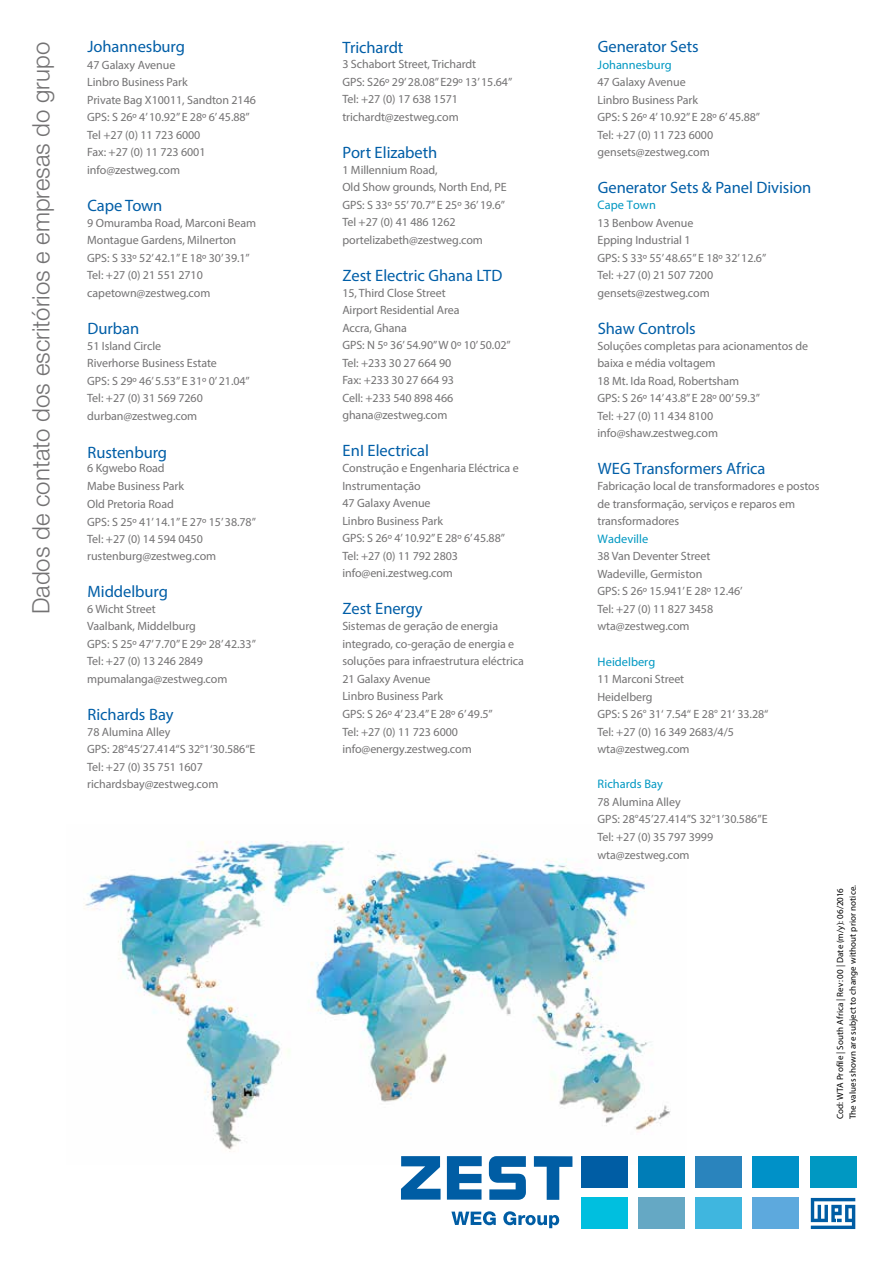
<style>
.page{position:relative;width:893px;height:1263px;background:#fff}
.page>*{position:absolute;margin:0;border:0;box-sizing:border-box;transform-origin:0 0}
.t1{font:300 24px "Helvetica Neue LT Std";color:#737273}
.t2{font:16.5px "Myriad Pro";letter-spacing:-.005em;color:#005ea7}
.t3{font:12.45px "Myriad Pro";color:#0098c2}
.t4{font:12px/17.5px "Myriad Pro";letter-spacing:-.005em;color:#737273}
.t5{font:9px/12.8px "Myriad Pro";letter-spacing:.015em;color:#000}
</style>
<div class="page">
<img style="left:84px;top:841px;width:587px;height:323px">
<div style="left:638px;top:1156px;width:47px;height:31px;background:#007db7"></div>
<div style="left:695px;top:1156px;width:47px;height:31px;background:#2a84bd"></div>
<div style="left:752px;top:1156px;width:47px;height:31px;background:#0091c8"></div>
<div style="left:810px;top:1156px;width:46px;height:31px;background:#0098c2"></div>
<div style="left:581px;top:1198px;width:47px;height:31px;background:#00bfdf"></div>
<div style="left:638px;top:1198px;width:47px;height:31px;background:#65a8c4"></div>
<div style="left:695px;top:1198px;width:47px;height:31px;background:#3fb6df"></div>
<div style="left:752px;top:1198px;width:47px;height:31px;background:#5da9dd"></div>
<div style="left:581px;top:1156px;width:47px;height:31px;background:#005da4"></div>
<svg style="left:811px;top:1198px;width:44px;height:31px"></svg>
<svg style="left:401px;top:1156px;width:40px;height:43px"></svg>
<svg style="left:447px;top:1156px;width:35px;height:43px"></svg>
<svg style="left:489px;top:1156px;width:37px;height:44px"></svg>
<svg style="left:534px;top:1156px;width:38px;height:44px"></svg>
<svg style="left:451px;top:1211px;width:45px;height:14px"></svg>
<svg style="left:503px;top:1211px;width:56px;height:17px"></svg>
<h1 class="t1" style="left:26px;top:614px;width:574px;rotate:-90deg">Dados de contato dos escritórios e empresas do grupo</h1>
<h2 class="t2" style="left:87px;top:37px;width:99px">Johannesburg</h2>
<p class="t4" style="left:87px;top:56px;width:170px">47 Galaxy Avenue<br>Linbro Business Park<br>Private Bag X10011, Sandton 2146<br>GPS: S 26º 4’ 10.92” E 28º 6’ 45.88”<br>Tel +27 (0) 11 723 6000<br>Fax: +27 (0) 11 723 6001 info@zestweg.com</p>
<h2 class="t2" style="left:87px;top:195px;width:77px">Cape Town</h2>
<p class="t4" style="left:87px;top:214px;width:170px">9 Omuramba Road, Marconi Beam<br>Montague Gardens, Milnerton<br>GPS: S 33º 52’ 42.1” E 18º 30’ 39.1”<br>Tel: +27 (0) 21 551 2710 capetown@zestweg.com</p>
<h2 class="t2" style="left:87px;top:318px;width:53px">Durban</h2>
<p class="t4" style="left:87px;top:337px;width:164px">51 Island Circle<br>Riverhorse Business Estate<br>GPS: S 29º 46’ 5.53” E 31º 0’ 21.04”<br>Tel: +27 (0) 31 569 7260 durban@zestweg.com</p>
<h2 class="t2" style="left:87px;top:442px;width:81px">Rustenburg</h2>
<p class="t4" style="left:87px;top:459px;width:170px">6 Kgwebo Road<br>Mabe Business Park<br>Old Pretoria Road<br>GPS: S 25º 41’ 14.1” E 27º 15’ 38.78”<br>Tel: +27 (0) 14 594 0450 rustenburg@zestweg.com</p>
<h2 class="t2" style="left:87px;top:581px;width:82px">Middelburg</h2>
<p class="t4" style="left:87px;top:600px;width:170px">6 Wicht Street<br>Vaalbank, Middelburg<br>GPS: S 25º 47’ 7.70” E 29º 28’ 42.33”<br>Tel: +27 (0) 13 246 2849 mpumalanga@zestweg.com</p>
<h2 class="t2" style="left:87px;top:704px;width:88px">Richards Bay</h2>
<p class="t4" style="left:87px;top:723px;width:170px">78 Alumina Alley<br>GPS: 28°45‘27.414“S 32°1‘30.586“E<br>Tel: +27 (0) 35 751 1607 richardsbay@zestweg.com</p>
<h2 class="t2" style="left:343px;top:38px;width:62px">Trichardt</h2>
<p class="t4" style="left:342px;top:55px;width:171px">3 Schabort Street, Trichardt<br>GPS: S26º 29’ 28.08” E29º 13’ 15.64”<br>Tel: +27 (0) 17 638 1571 trichardt@zestweg.com</p>
<h2 class="t2" style="left:343px;top:142px;width:96px">Port Elizabeth</h2>
<p class="t4" style="left:342px;top:161px;width:166px">1 Millennium Road,<br>Old Show grounds, North End, PE<br>GPS: S 33º 55’ 70.7” E 25º 36’ 19.6”<br>Tel +27 (0) 41 486 1262 portelizabeth@zestweg.com</p>
<h2 class="t2" style="left:343px;top:265px;width:162px">Zest Electric Ghana LTD</h2>
<p class="t4" style="left:342px;top:284px;width:170px">15, Third Close Street<br>Airport Residential Area<br>Accra, Ghana<br>GPS: N 5º 36’ 54.90” W 0º 10’ 50.02”<br>Tel: +233 30 27 664 90<br>Fax: +233 30 27 664 93<br>Cell: +233 540 898 466 ghana@zestweg.com</p>
<h2 class="t2" style="left:343px;top:440px;width:88px">EnI Electrical</h2>
<p class="t4" style="left:342px;top:459px;width:178px">Construção e Engenharia Eléctrica e<br>Instrumentação<br>47 Galaxy Avenue<br>Linbro Business Park<br>GPS: S 26º 4’ 10.92” E 28º 6’ 45.88”<br>Tel: +27 (0) 11 792 2803 info@eni.zestweg.com</p>
<h2 class="t2" style="left:343px;top:598px;width:82px">Zest Energy</h2>
<p class="t4" style="left:342px;top:617px;width:183px">Sistemas de geração de energia integrado, co-geração de energia e soluções para infraestrutura eléctrica<br>21 Galaxy Avenue<br>Linbro Business Park<br>GPS: S 26º 4’ 23.4” E 28º 6’ 49.5”<br>Tel: +27 (0) 11 723 6000 info@energy.zestweg.com</p>
<h2 class="t2" style="left:598px;top:37px;width:102px">Generator Sets</h2>
<p class="t3" style="left:598px;top:57px;width:76px">Johannesburg</p>
<p class="t4" style="left:597px;top:73px;width:164px">47 Galaxy Avenue<br>Linbro Business Park<br>GPS: S 26º 4’ 10.92” E 28º 6’ 45.88”<br>Tel: +27 (0) 11 723 6000 gensets@zestweg.com</p>
<h2 class="t2" style="left:598px;top:177px;width:215px">Generator Sets &amp; Panel Division</h2>
<p class="t3" style="left:598px;top:197px;width:60px">Cape Town</p>
<p class="t4" style="left:597px;top:214px;width:170px">13 Benbow Avenue<br>Epping Industrial 1<br>GPS: S 33º 55’ 48.65” E 18º 32’ 12.6”<br>Tel: +27 (0) 21 507 7200 gensets@zestweg.com</p>
<h2 class="t2" style="left:598px;top:318px;width:100px">Shaw Controls</h2>
<p class="t4" style="left:597px;top:337px;width:212px">Soluções completas para acionamentos de baixa e média voltagem<br>18 Mt. Ida Road, Robertsham<br>GPS: S 26º 14’ 43.8” E 28º 00’ 59.3”<br>Tel: +27 (0) 11 434 8100 info@shaw.zestweg.com</p>
<h2 class="t2" style="left:598px;top:458px;width:169px">WEG Transformers Africa</h2>
<p class="t4" style="left:597px;top:477px;width:224px">Fabricação local de transformadores e postos de transformação, serviços e reparos em transformadores</p>
<p class="t3" style="left:598px;top:531px;width:52px">Wadeville</p>
<p class="t4" style="left:597px;top:547px;width:147px">38 Van Deventer Street<br>Wadeville, Germiston<br>GPS: S 26º 15.941’ E 28º 12.46’<br>Tel: +27 (0) 11 827 3458 wta@zestweg.com</p>
<p class="t3" style="left:598px;top:654px;width:59px">Heidelberg</p>
<p class="t4" style="left:597px;top:670px;width:172px">11 Marconi Street<br>Heidelberg<br>GPS: S 26° 31‘ 7.54“ E 28° 21‘ 33.28“<br>Tel: +27 (0) 16 349 2683/4/5 wta@zestweg.com</p>
<p class="t3" style="left:598px;top:776px;width:67px">Richards Bay</p>
<p class="t4" style="left:597px;top:793px;width:172px">78 Alumina Alley<br>GPS: 28°45’27.414”S 32°1’30.586”E<br>Tel: +27 (0) 35 797 3999 wta@zestweg.com</p>
<p class="t5" style="left:834px;top:1119px;width:236px;rotate:-90deg">Cod: WTA Profile | South Africa | Rev: 00 | Date (m/y): 06/2016<br>The values shown are subject to change without prior notice.</p>
</div>
